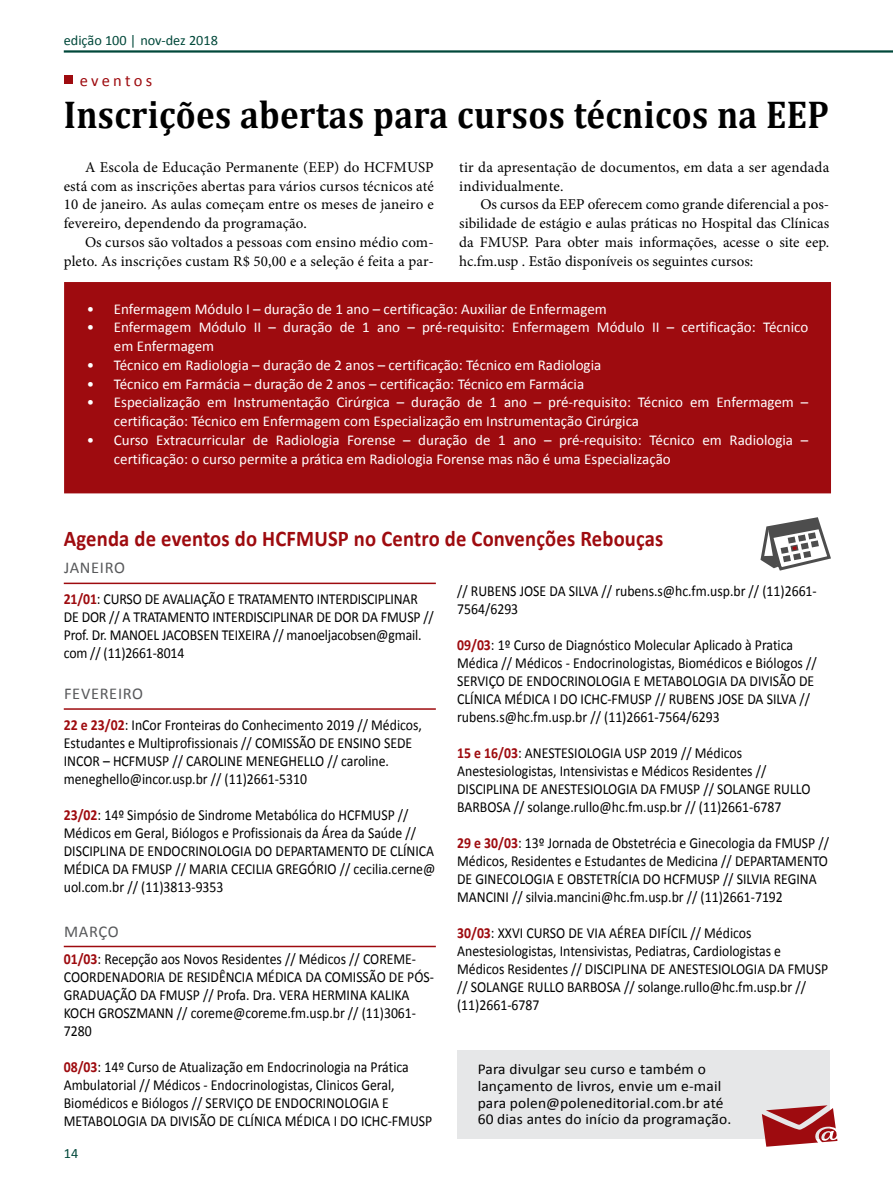
<style>
.page{position:relative;width:893px;height:1191px;background:#fff}
.page>*{position:absolute;margin:0;border:0;box-sizing:border-box;transform-origin:0 0}
.t1{font:700 39px "Cambria";letter-spacing:.01em;color:#000;scale:.9 1}
.t2{font:700 22.5px "Calibri";letter-spacing:.01em;color:#9e0b0f;scale:.92 1}
.t3{font:16.5px "Calibri";letter-spacing:.04em;color:#58595b}
.t4{font:16.5px "Calibri";letter-spacing:.195em;color:#9e0b0f}
.t5{font:15.3px/18px "Calibri";color:#000;scale:.9 1}
.t6{font:15px/18.8px "Calibri";color:#fff}
.t7{font:15px/18.8px "Minion Pro";letter-spacing:.01em;color:#000;text-align:justify}
.t8{font:15px/16.5px "Calibri";letter-spacing:.01em;color:#000}
.t9{font:14.25px "Calibri";color:#00483a}
.s1{font-weight:700;color:#9e0b0f}
</style>
<div class="page">
<div style="left:64px;top:75px;width:9px;height:9px;background:#9e0b0f"></div>
<hr style="left:64px;top:50px;width:829px;height:3px;background:#00483a">
<hr style="left:64px;top:582px;width:372px;height:2px;background:#9e0b0f">
<svg style="left:760px;top:517px;width:71px;height:54px"></svg>
<div style="left:457px;top:1050px;width:372px;height:88px;background:#e6e7e8"></div>
<svg style="left:762px;top:1105px;width:75px;height:41px"></svg>
<hr style="left:64px;top:708px;width:372px;height:2px;background:#9e0b0f">
<hr style="left:64px;top:945px;width:372px;height:2px;background:#9e0b0f">
<div style="left:65px;top:283px;width:765px;height:209px;background:#9e0b0f"></div>
<div style="left:64px;top:282px;width:767px;height:211px;border:2px solid #9e0b0f"></div>
<p class="t9" style="left:64px;top:32px;width:156px">edição 100 | nov-dez 2018</p>
<p class="t4" style="left:80px;top:70px;width:74px">eventos</p>
<h1 class="t1" style="left:64px;top:87px;width:852px">Inscrições abertas para cursos técnicos na EEP</h1>
<p class="t7" style="left:64px;top:158px;width:371px;text-indent:21px">A Escola de Educação Permanente (EEP) do HCFMUSP está com as inscrições abertas para vários cursos técnicos até 10 de janeiro. As aulas começam entre os meses de janeiro e fevereiro, dependendo da programação.</p>
<p class="t7" style="left:64px;top:233px;width:371px;text-align:right">Os cursos são voltados a pessoas com ensino médio com&shy;pleto. As inscrições custam R$ 50,00 e a seleção é feita a par-</p>
<p class="t7" style="left:459px;top:158px;width:371px">tir da apresentação de documentos, em data a ser agendada individualmente.</p>
<p class="t7" style="left:459px;top:195px;width:371px;text-indent:21px">Os cursos da EEP oferecem como grande diferencial a pos&shy;sibilidade de estágio e aulas práticas no Hospital das Clínicas da FMUSP. Para obter mais informações, acesse o site eep. hc.fm.usp . Estão disponíveis os seguintes cursos:</p>
<p class="t6" style="left:87px;top:299px;width:521px">• Enfermagem Módulo I – duração de 1 ano – certificação: Auxiliar de Enfermagem</p>
<p class="t6" style="left:114px;top:318px;width:696px;text-indent:-27px">• Enfermagem Módulo II – duração de 1 ano – pré-requisito: Enfermagem Módulo II – certificação: Técnico em Enfermagem</p>
<p class="t6" style="left:87px;top:355px;width:516px">• Técnico em Radiologia – duração de 2 anos – certificação: Técnico em Radiologia</p>
<p class="t6" style="left:87px;top:374px;width:499px">• Técnico em Farmácia – duração de 2 anos – certificação: Técnico em Farmácia</p>
<p class="t6" style="left:114px;top:393px;width:696px;text-indent:-27px">• Especialização em Instrumentação Cirúrgica – duração de 1 ano – pré-requisito: Técnico em Enfermagem – certificação: Técnico em Enfermagem com Especialização em Instrumentação Cirúrgica</p>
<p class="t6" style="left:114px;top:430px;width:696px;text-indent:-27px">• Curso Extracurricular de Radiologia Forense – duração de 1 ano – pré-requisito: Técnico em Radiologia – certificação: o curso permite a prática em Radiologia Forense mas não é uma Especialização</p>
<h2 class="t2" style="left:64px;top:523px;width:653px">Agenda de eventos do HCFMUSP no Centro de Convenções Rebouças</h2>
<p class="t3" style="left:64px;top:557px;width:62px">JANEIRO</p>
<p class="t5" style="left:64px;top:590px;width:413px"><span class="s1">21/01</span>: CURSO DE AVALIAÇÃO E TRATAMENTO INTERDISCIPLINAR DE DOR // A TRATAMENTO INTERDISCIPLINAR DE DOR DA FMUSP // Prof. Dr. MANOEL JACOBSEN TEIXEIRA // manoeljacobsen@gmail. com // (11)2661-8014</p>
<p class="t3" style="left:64px;top:683px;width:81px">FEVEREIRO</p>
<p class="t5" style="left:64px;top:716px;width:399px"><span class="s1">22 e 23/02</span>: InCor Fronteiras do Conhecimento 2019 // Médicos, Estudantes e Multiprofissionais // COMISSÃO DE ENSINO SEDE INCOR – HCFMUSP // CAROLINE MENEGHELLO // caroline. meneghello@incor.usp.br // (11)2661-5310</p>
<p class="t5" style="left:64px;top:806px;width:414px"><span class="s1">23/02</span>: 14º Simpósio de Sindrome Metabólica do HCFMUSP // Médicos em Geral, Biólogos e Profissionais da Área da Saúde // DISCIPLINA DE ENDOCRINOLOGIA DO DEPARTAMENTO DE CLÍNICA MÉDICA DA FMUSP // MARIA CECILIA GREGÓRIO // cecilia.cerne@ uol.com.br // (11)3813-9353</p>
<p class="t3" style="left:64px;top:920px;width:56px">MARÇO</p>
<p class="t5" style="left:64px;top:950px;width:413px"><span class="s1">01/03</span>: Recepção aos Novos Residentes // Médicos // COREME-COORDENADORIA DE RESIDÊNCIA MÉDICA DA COMISSÃO DE PÓS-GRADUAÇÃO DA FMUSP // Profa. Dra. VERA HERMINA KALIKA KOCH GROSZMANN // coreme@coreme.fm.usp.br // (11)3061- 7280</p>
<p class="t5" style="left:64px;top:1058px;width:411px"><span class="s1">08/03</span>: 14º Curso de Atualização em Endocrinologia na Prática Ambulatorial // Médicos - Endocrinologistas, Clinicos Geral, Biomédicos e Biólogos // SERVIÇO DE ENDOCRINOLOGIA E METABOLOGIA DA DIVISÃO DE CLÍNICA MÉDICA I DO ICHC-FMUSP</p>
<p class="t9" style="left:64px;top:1144px;width:16px">14</p>
<p class="t5" style="left:457px;top:581px;width:401px">// RUBENS JOSE DA SILVA // rubens.s@hc.fm.usp.br // (11)2661-<br>7564/6293</p>
<p class="t5" style="left:457px;top:635px;width:401px"><span class="s1">09/03</span>: 1º Curso de Diagnóstico Molecular Aplicado à Pratica Médica // Médicos - Endocrinologistas, Biomédicos e Biólogos // SERVIÇO DE ENDOCRINOLOGIA E METABOLOGIA DA DIVISÃO DE CLÍNICA MÉDICA I DO ICHC-FMUSP // RUBENS JOSE DA SILVA // rubens.s@hc.fm.usp.br // (11)2661-7564/6293</p>
<p class="t5" style="left:457px;top:743px;width:394px"><span class="s1">15 e 16/03</span>: ANESTESIOLOGIA USP 2019 // Médicos Anestesiologistas, Intensivistas e Médicos Residentes // DISCIPLINA DE ANESTESIOLOGIA DA FMUSP // SOLANGE RULLO BARBOSA // solange.rullo@hc.fm.usp.br // (11)2661-6787</p>
<p class="t5" style="left:457px;top:833px;width:415px"><span class="s1">29 e 30/03</span>: 13º Jornada de Obstetrécia e Ginecologia da FMUSP // Médicos, Residentes e Estudantes de Medicina // DEPARTAMENTO DE GINECOLOGIA E OBSTETRÍCIA DO HCFMUSP // SILVIA REGINA MANCINI // silvia.mancini@hc.fm.usp.br // (11)2661-7192</p>
<p class="t5" style="left:457px;top:923px;width:414px"><span class="s1">30/03</span>: XXVI CURSO DE VIA AÉREA DIFÍCIL // Médicos Anestesiologistas, Intensivistas, Pediatras, Cardiologistas e Médicos Residentes // DISCIPLINA DE ANESTESIOLOGIA DA FMUSP // SOLANGE RULLO BARBOSA // solange.rullo@hc.fm.usp.br // (11)2661-6787</p>
<p class="t8" style="left:478px;top:1061px;width:255px">Para divulgar seu curso e também o lançamento de livros, envie um e-mail para polen@poleneditorial.com.br até 60 dias antes do início da programação.</p>
</div>
